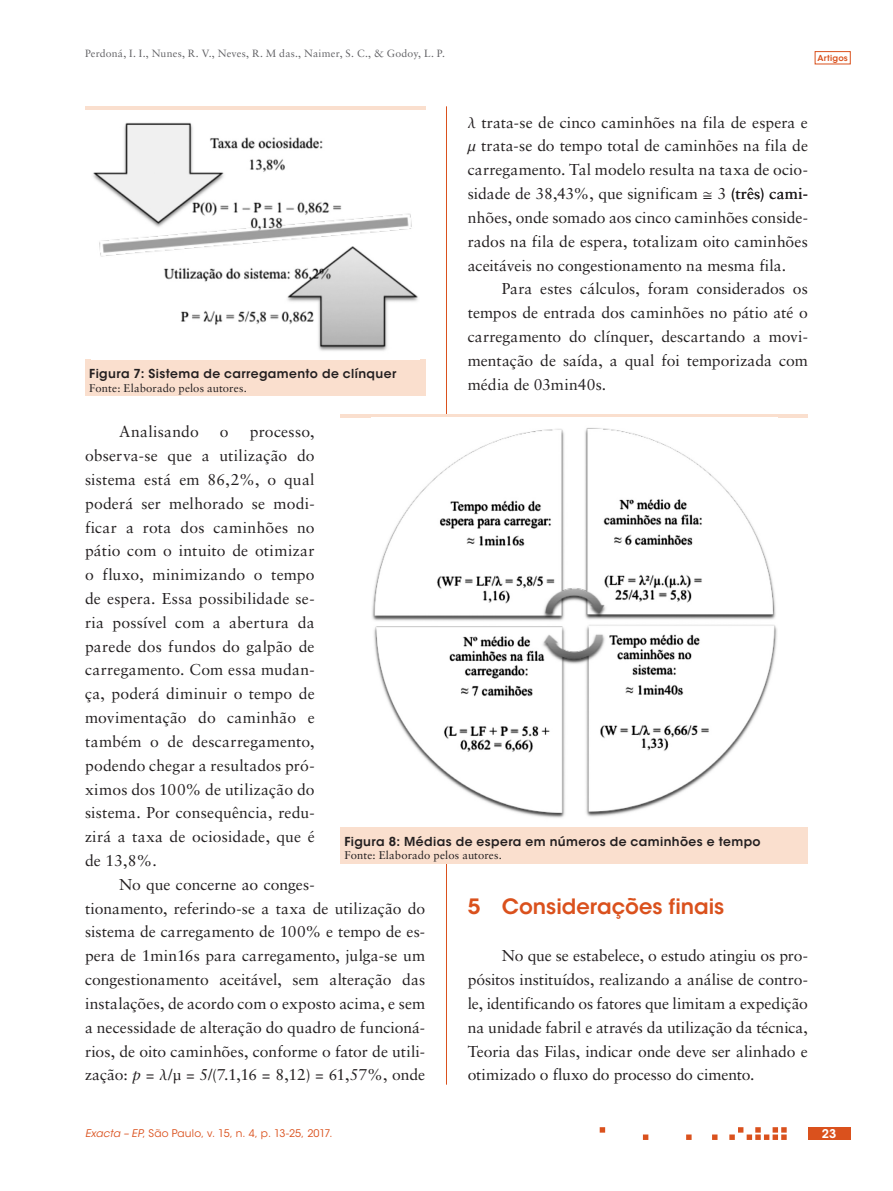
<style>
.page{position:relative;width:893px;height:1191px;background:#fff}
.page>*{position:absolute;margin:0;border:0;box-sizing:border-box;transform-origin:0 0}
.ex_Subtitulo{font:600 21px "ITC Avant Garde Std";color:#da511d}
.ex_Normal{font:15.75px/23.9px "Sabon LT Std";color:#231f20;text-align:justify}
.ex_Normal-2{font:15.75px "Sabon LT Std";letter-spacing:.02em;color:#231f20}
.ex_Tabela_-_titulo{font:600 12.3px "ITC Avant Garde Std";letter-spacing:.03em;color:#231f20}
.t1{font:600 12px "ITC Avant Garde Std";color:#fff}
.ex_Tabela_-_nota{font:11.25px "Sabon LT Std";letter-spacing:.01em;color:#231f20}
.t2{font:10.5px "Sabon LT Std";letter-spacing:.02em;color:#636366}
.t3{font:10.5px "ITC Avant Garde Std";letter-spacing:.015em;color:#da511d}
.t4{font:600 8.25px "ITC Avant Garde Std";letter-spacing:.025em;color:#da511d}
.s1{font-family:"Mathematica 1"}
.s2{font-style:italic}
</style>
<div class="page">
<hr style="left:446px;top:106px;width:1px;height:978px;background:#da511d">
<svg style="left:600px;top:1127px;width:187px;height:13px"></svg>
<div style="left:815px;top:51px;width:35px;height:13px;border:1px solid #da511d"></div>
<div style="left:808px;top:1127px;width:42px;height:13px;background:#da511d"></div>
<div style="left:85px;top:106px;width:340px;height:290px;background:#fadfce"></div>
<div style="left:85px;top:111px;width:340px;height:248px;background:#fff"></div>
<img style="left:93px;top:122px;width:325px;height:229px">
<div style="left:340px;top:413px;width:468px;height:450px;background:#fadfce"></div>
<div style="left:340px;top:418px;width:468px;height:408px;background:#fff"></div>
<img style="left:372px;top:428px;width:405px;height:390px">
<p class="t2" style="left:85px;top:47px;width:361px">Perdoná, I. I., Nunes, R. V., Neves, R. M das., Naimer, S. C., &amp; Godoy, L. P.</p>
<p class="t4" style="left:817px;top:53px;width:32px">Artigos</p>
<p class="ex_Tabela_-_titulo" style="left:89px;top:366px;width:308px">Figura 7: Sistema de carregamento de clínquer</p>
<p class="ex_Tabela_-_nota" style="left:89px;top:381px;width:159px">Fonte: Elaborado pelos autores.</p>
<p class="ex_Normal" style="left:468px;top:110px;width:342px"><span class="s1">λ</span> trata-se de cinco caminhões na fila de espera e <span class="s1">m</span> trata-se do tempo total de caminhões na fila de carregamento. Tal modelo resulta na taxa de ocio&shy;sidade de 38,43%, que significam <span class="s1">≅</span> 3 (três) cami&shy;nhões, onde somado aos cinco caminhões conside&shy;rados na fila de espera, totalizam oito caminhões aceitáveis no congestionamento na mesma fila.</p>
<p class="ex_Normal" style="left:468px;top:277px;width:342px;text-indent:34px">Para estes cálculos, foram considerados os tempos de entrada dos caminhões no pátio até o carregamento do clínquer, descartando a movi&shy;mentação de saída, a qual foi temporizada com média de 03min40s.</p>
<p class="ex_Normal-2" style="left:119px;top:422px;width:81px">Analisando</p>
<p class="ex_Normal" style="left:220px;top:420px;width:10px">o</p>
<p class="ex_Normal" style="left:85px;top:420px;width:231px;text-indent:165px">processo, observa-se que a utilização do sistema está em 86,2%, o qual poderá ser melhorado se modi&shy;ficar a rota dos caminhões no pátio com o intuito de otimizar o fluxo, minimizando o tempo de espera. Essa possibilidade se&shy;ria possível com a abertura da parede dos fundos do galpão de carregamento. Com essa mudan&shy;ça, poderá diminuir o tempo de movimentação do caminhão e também o de descarregamento, podendo chegar a resultados pró&shy;ximos dos 100% de utilização do sistema. Por consequência, redu&shy;zirá a taxa de ociosidade, que é de 13,8%.</p>
<p class="ex_Normal" style="left:85px;top:872px;width:342px;text-align:left;text-indent:34px">No que concerne ao conges-<br>tionamento, referindo-se a taxa de utilização do sistema de carregamento de 100% e tempo de es&shy;pera de 1min16s para carregamento, julga-se um congestionamento aceitável, sem alteração das instalações, de acordo com o exposto acima, e sem a necessidade de alteração do quadro de funcioná&shy;rios, de oito caminhões, conforme o fator de utili&shy;zação: <span class="s2">p =</span> <span class="s1">λ</span>/µ = 5/(7.1,16 = 8,12) = 61,57%, onde</p>
<p class="ex_Tabela_-_titulo" style="left:344px;top:833px;width:418px">Figura 8: Médias de espera em números de caminhões e tempo</p>
<p class="ex_Tabela_-_nota" style="left:344px;top:848px;width:159px">Fonte: Elaborado pelos autores.</p>
<p class="ex_Subtitulo" style="left:468px;top:892px;width:258px">5 Considerações finais</p>
<p class="ex_Normal" style="left:468px;top:943px;width:342px;text-indent:34px">No que se estabelece, o estudo atingiu os pro&shy;pósitos instituídos, realizando a análise de contro&shy;le, identificando os fatores que limitam a expedição na unidade fabril e através da utilização da técnica, Teoria das Filas, indicar onde deve ser alinhado e otimizado o fluxo do processo do cimento.</p>
<p class="t3" style="left:85px;top:1127px;width:249px"><span class="s2">Exacta – EP</span>, São Paulo, v. 15, n. 4, p. 13-25, 2017.</p>
<p class="t1" style="left:822px;top:1126px;width:16px">23</p>
</div>
